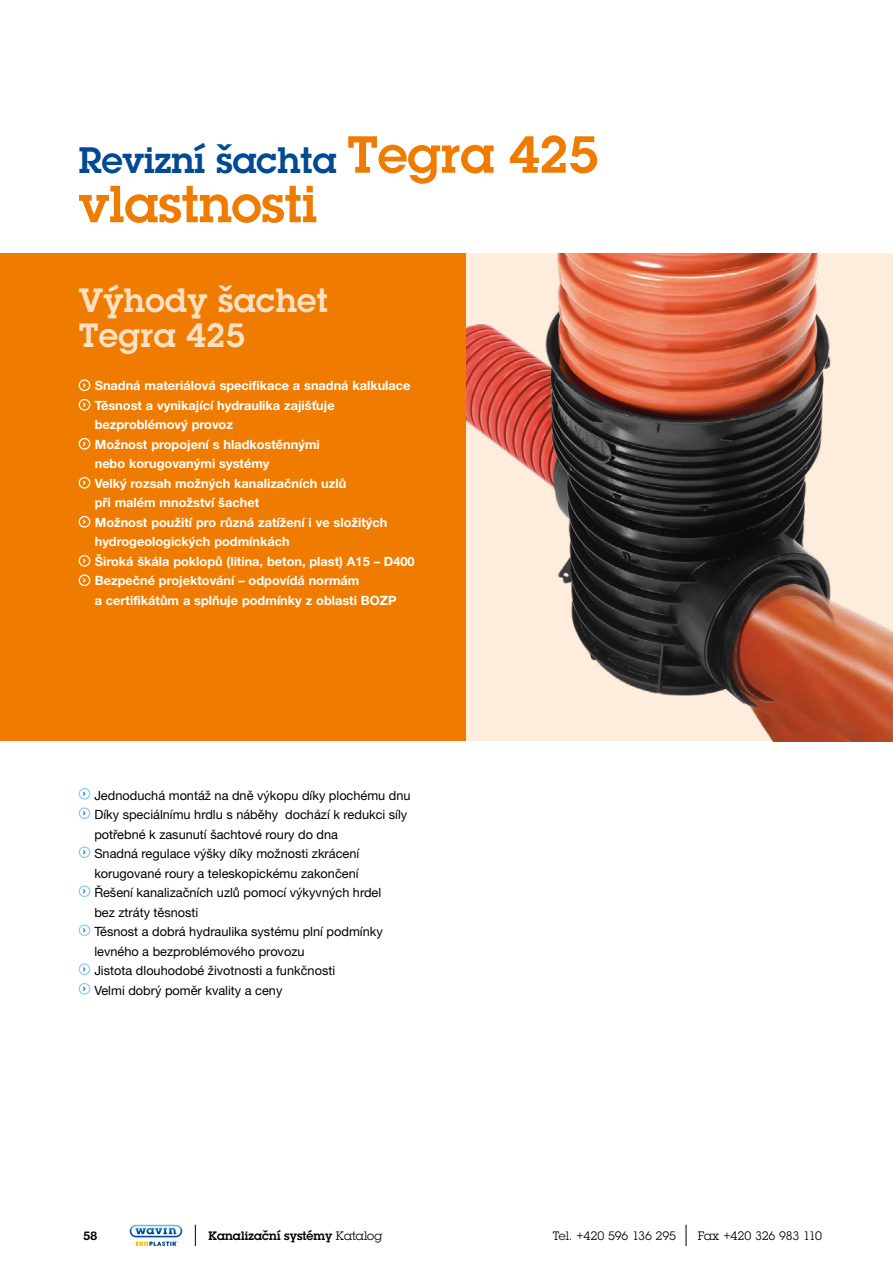
<style>
.page{position:relative;width:893px;height:1263px;background:#fff}
.page>*{position:absolute;margin:0;border:0;box-sizing:border-box;transform-origin:0 0}
.t1{font:600 51px "Lubalin Graphfor Wavin";color:#ef7c00}
.t2{font:600 36px "Lubalin Graphfor Wavin";color:#004993}
.t3{font:600 33px/34.5px "Lubalin Graphfor Wavin";letter-spacing:.015em;color:#fde1c5}
.t4{font:700 12.75px/19.5px "Helvetica Neue CE";color:#fff}
.t5{font:12.75px/19.5px "Helvetica Neue CE";color:#000}
.t6{font:12px "Lubalin Graphfor Wavin";letter-spacing:-.02em;color:#000}
.t7{font:600 12px "Lubalin Graphfor Wavin";letter-spacing:.01em;color:#000}
.t8{font:700 12px "Helvetica Neue CE";color:#000}
.s1{font-size:51px;color:#ef7c00}
.s2{font-weight:400}
</style>
<div class="page">
<svg style="left:130px;top:1225px;width:52px;height:21px"></svg>
<svg style="left:195px;top:1225px;width:1px;height:21px"></svg>
<svg style="left:686px;top:1225px;width:1px;height:21px"></svg>
<img style="left:466px;top:254px;width:427px;height:487px">
<div style="left:0;top:254px;width:466px;height:487px;background:#ef7c00"></div>
<div style="left:79px;top:379px;width:11px;height:12px;border:1px solid #fff;border-radius:50%"></div>
<div style="left:79px;top:399px;width:11px;height:12px;border:1px solid #fff;border-radius:50%"></div>
<div style="left:79px;top:438px;width:11px;height:12px;border:1px solid #fff;border-radius:50%"></div>
<div style="left:79px;top:477px;width:11px;height:12px;border:1px solid #fff;border-radius:50%"></div>
<div style="left:79px;top:516px;width:11px;height:12px;border:1px solid #fff;border-radius:50%"></div>
<div style="left:79px;top:555px;width:11px;height:12px;border:1px solid #fff;border-radius:50%"></div>
<div style="left:79px;top:574px;width:11px;height:12px;border:1px solid #fff;border-radius:50%"></div>
<div style="left:79px;top:788px;width:11px;height:12px;border:1px solid #85d1f5;border-radius:50%"></div>
<div style="left:79px;top:807px;width:11px;height:12px;border:1px solid #85d1f5;border-radius:50%"></div>
<div style="left:79px;top:846px;width:11px;height:12px;border:1px solid #85d1f5;border-radius:50%"></div>
<div style="left:79px;top:885px;width:11px;height:12px;border:1px solid #85d1f5;border-radius:50%"></div>
<div style="left:79px;top:924px;width:11px;height:12px;border:1px solid #85d1f5;border-radius:50%"></div>
<div style="left:79px;top:963px;width:11px;height:12px;border:1px solid #85d1f5;border-radius:50%"></div>
<div style="left:79px;top:983px;width:11px;height:12px;border:1px solid #85d1f5;border-radius:50%"></div>
<h2 class="t2" style="left:79px;top:136px;width:521px">Revizní šachta <span class="s1">Tegra 425</span></h2>
<h1 class="t1" style="left:79px;top:170px;width:240px">vlastnosti</h1>
<h3 class="t3" style="left:79px;top:283px;width:251px">Výhody šachet<br>Tegra 425</h3>
<p class="t4" style="left:95px;top:376px;width:321px">Snadná materiálová specifikace a snadná kalkulace Těsnost a vynikající hydraulika zajišťuje bezproblémový provoz<br>Možnost propojení s hladkostěnnými<br>nebo korugovanými systémy<br>Velký rozsah možných kanalizačních uzlů<br>při malém množství šachet<br>Možnost použití pro různá zatížení i ve složitých hydrogeologických podmínkách<br>Široká škála poklopů (litina, beton, plast) A15 – D400<br>Bezpečné projektování – odpovídá normám<br>a certifikátům a splňuje podmínky z oblasti BOZP</p>
<p class="t5" style="left:94px;top:785px;width:318px">Jednoduchá montáž na dně výkopu díky plochému dnu Díky speciálnímu hrdlu s náběhy dochází k redukci síly potřebné k zasunutí šachtové roury do dna<br>Snadná regulace výšky díky možnosti zkrácení korugované roury a teleskopickému zakončení<br>Řešení kanalizačních uzlů pomocí výkyvných hrdel<br>bez ztráty těsnosti<br>Těsnost a dobrá hydraulika systému plní podmínky levného a bezproblémového provozu<br>Jistota dlouhodobé životnosti a funkčnosti<br>Velmi dobrý poměr kvality a ceny</p>
<p class="t8" style="left:83px;top:1228px;width:15px">58</p>
<p class="t7" style="left:208px;top:1228px;width:175px">Kanalizační systémy <span class="s2">Katalog</span></p>
<p class="t6" style="left:553px;top:1228px;width:125px">Tel. +420 596 136 295</p>
<p class="t6" style="left:698px;top:1228px;width:126px">Fax +420 326 983 110</p>
</div>
